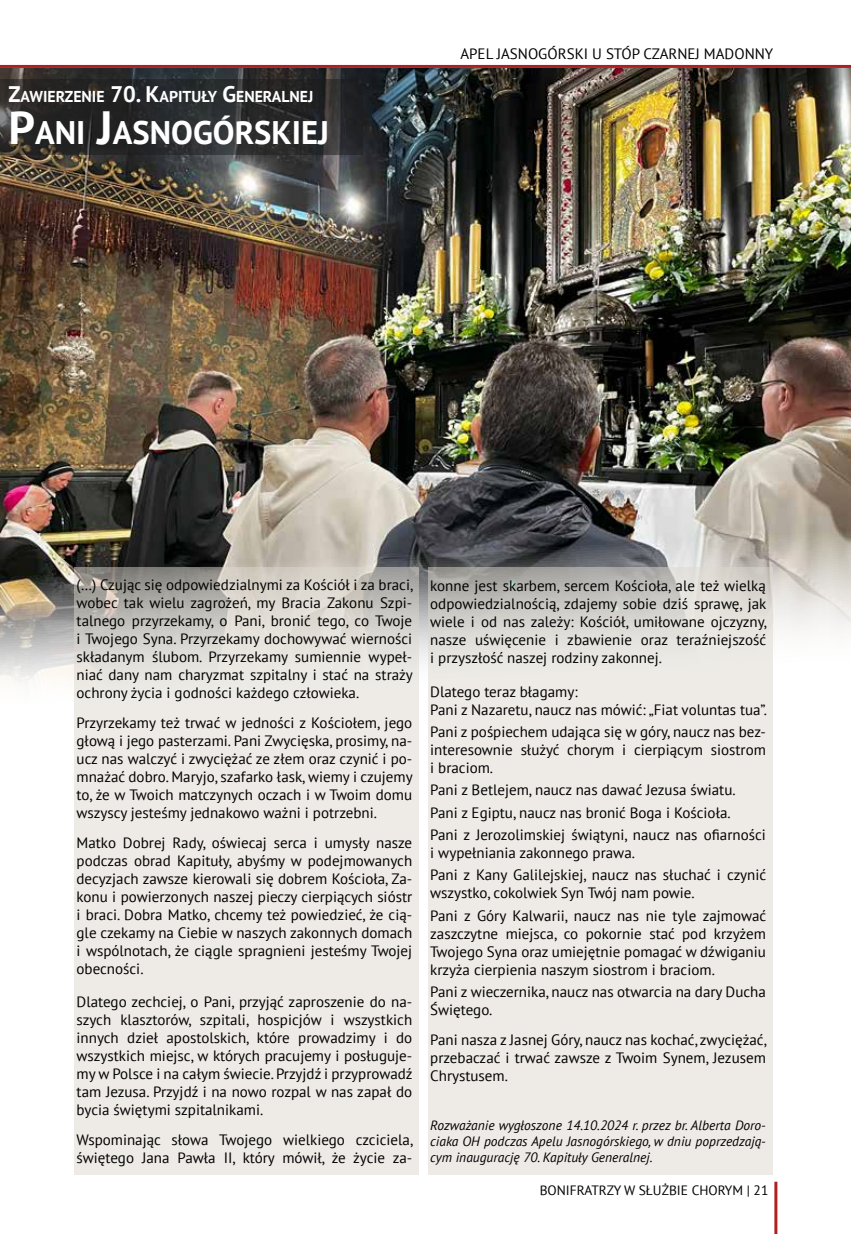
<style>
.page{position:relative;width:851px;height:1234px;background:#fff}
.page>*{position:absolute;margin:0;border:0;box-sizing:border-box;transform-origin:0 0}
.t1{font:700 32.55px "PT Sans";color:#fff}
.t2{font:700 15.75px "PT Sans";color:#fff}
.t3{font:15px/18px "PT Sans";color:#000;text-align:justify}
.t4{font:italic 13.5px/16.2px "PT Sans";color:#000;text-align:justify}
.t5{font:13.5px "PT Sans";color:#000}
.s1{font-size:22.5px}
.s2{font-size:46.5px}
</style>
<div class="page">
<hr style="left:0;top:65px;width:850px;height:3px;background:#ae1f24">
<hr style="left:774px;top:1181px;width:3px;height:52px;background:#af2024">
<img style="left:0;top:68px;width:850px;height:636px">
<svg style="left:427px;top:566px;width:345px;height:608px;background:#e9e6e1"></svg>
<svg style="left:74px;top:566px;width:344px;height:608px;background:#e8e5e0"></svg>
<svg style="left:0;top:79px;width:362px;height:75px;background:#2a2a2b"></svg>
<p class="t2" style="left:9px;top:86px;width:305px"><span class="s1">Z</span>AWIERZENIE <span class="s1">70. K</span>APITUŁY <span class="s1">G</span>ENERALNEJ</p>
<h1 class="t1" style="left:9px;top:111px;width:320px"><span class="s2">P</span>ANI <span class="s2">J</span>ASNOGÓRSKIEJ</h1>
<p class="t3" style="left:460px;top:45px;width:314px">APEL JASNOGÓRSKI U STÓP CZARNEJ MADONNY</p>
<p class="t3" style="left:77px;top:575px;width:338px">(…) Czując się odpowiedzialnymi za Kościół i za braci, wobec tak wielu zagrożeń, my Bracia Zakonu Szpi&shy;talnego przyrzekamy, o Pani, bronić tego, co Twoje i Twojego Syna. Przyrzekamy dochowywać wierności składanym ślubom. Przyrzekamy sumiennie wypeł&shy;niać dany nam charyzmat szpitalny i stać na straży ochrony życia i godności każdego człowieka.</p>
<p class="t3" style="left:77px;top:713px;width:337px">Przyrzekamy też trwać w jedności z Kościołem, jego głową i jego pasterzami. Pani Zwycięska, prosimy, na&shy;ucz nas walczyć i zwyciężać ze złem oraz czynić i po&shy;mnażać dobro. Maryjo, szafarko łask, wiemy i czujemy to, że w Twoich matczynych oczach i w Twoim domu wszyscy jesteśmy jednakowo ważni i potrzebni.</p>
<p class="t3" style="left:77px;top:833px;width:337px">Matko Dobrej Rady, oświecaj serca i umysły nasze podczas obrad Kapituły, abyśmy w podejmowanych decyzjach zawsze kierowali się dobrem Kościoła, Za&shy;konu i powierzonych naszej pieczy cierpiących sióstr i braci. Dobra Matko, chcemy też powiedzieć, że cią&shy;gle czekamy na Ciebie w naszych zakonnych domach i wspólnotach, że ciągle spragnieni jesteśmy Twojej obecności.</p>
<p class="t3" style="left:77px;top:991px;width:337px">Dlatego zechciej, o Pani, przyjąć zaproszenie do na&shy;szych klasztorów, szpitali, hospicjów i wszystkich innych dzieł apostolskich, które prowadzimy i do wszystkich miejsc, w których pracujemy i posługuje&shy;my w Polsce i na całym świecie. Przyjdź i przyprowadź tam Jezusa. Przyjdź i na nowo rozpal w nas zapał do bycia świętymi szpitalnikami.</p>
<p class="t3" style="left:77px;top:1129px;width:338px">Wspominając słowa Twojego wielkiego czciciela, świętego Jana Pawła II, który mówił, że życie za-</p>
<p class="t3" style="left:430px;top:576px;width:338px">konne jest skarbem, sercem Kościoła, ale też wielką odpowiedzialnością, zdajemy sobie dziś sprawę, jak wiele i od nas zależy: Kościół, umiłowane ojczyzny, nasze uświęcenie i zbawienie oraz teraźniejszość i przyszłość naszej rodziny zakonnej.</p>
<p class="t3" style="left:430px;top:682px;width:338px">Dlatego teraz błagamy:<br>Pani z Nazaretu, naucz nas mówić: „Fiat voluntas tua”.</p>
<p class="t3" style="left:430px;top:722px;width:337px">Pani z pośpiechem udająca się w góry, naucz nas bez&shy;interesownie służyć chorym i cierpiącym siostrom i braciom.</p>
<p class="t3" style="left:430px;top:778px;width:337px;line-height:22.2px;text-align:left">Pani z Betlejem, naucz nas dawać Jezusa światu.<br>Pani z Egiptu, naucz nas bronić Boga i Kościoła.<br>Pani z Jerozolimskiej świątyni, naucz nas ofiarności</p>
<p class="t3" style="left:430px;top:841px;width:337px;line-height:22.2px">i wypełniania zakonnego prawa.<br>Pani z Kany Galilejskiej, naucz nas słuchać i czynić</p>
<p class="t3" style="left:430px;top:881px;width:337px;line-height:22.2px">wszystko, cokolwiek Syn Twój nam powie.<br>Pani z Góry Kalwarii, naucz nas nie tyle zajmować</p>
<p class="t3" style="left:430px;top:923px;width:337px">zaszczytne miejsca, co pokornie stać pod krzyżem Twojego Syna oraz umiejętnie pomagać w dźwiganiu krzyża cierpienia naszym siostrom i braciom.</p>
<p class="t3" style="left:430px;top:981px;width:337px">Pani z wieczernika, naucz nas otwarcia na dary Ducha<br>Świętego.</p>
<p class="t3" style="left:430px;top:1029px;width:338px">Pani nasza z Jasnej Góry, naucz nas kochać, zwyciężać, przebaczać i trwać zawsze z Twoim Synem, Jezusem Chrystusem.</p>
<p class="t4" style="left:430px;top:1116px;width:337px">Rozważanie wygłoszone 14.10.2024 r. przez br. Alberta Doro&shy;ciaka OH podczas Apelu Jasnogórskiego, w dniu poprzedzają&shy;cym inaugurację 70. Kapituły Generalnej.</p>
<p class="t5" style="left:539px;top:1181px;width:230px">BONIFRATRZY W SŁUŻBIE CHORYM | 21</p>
</div>
